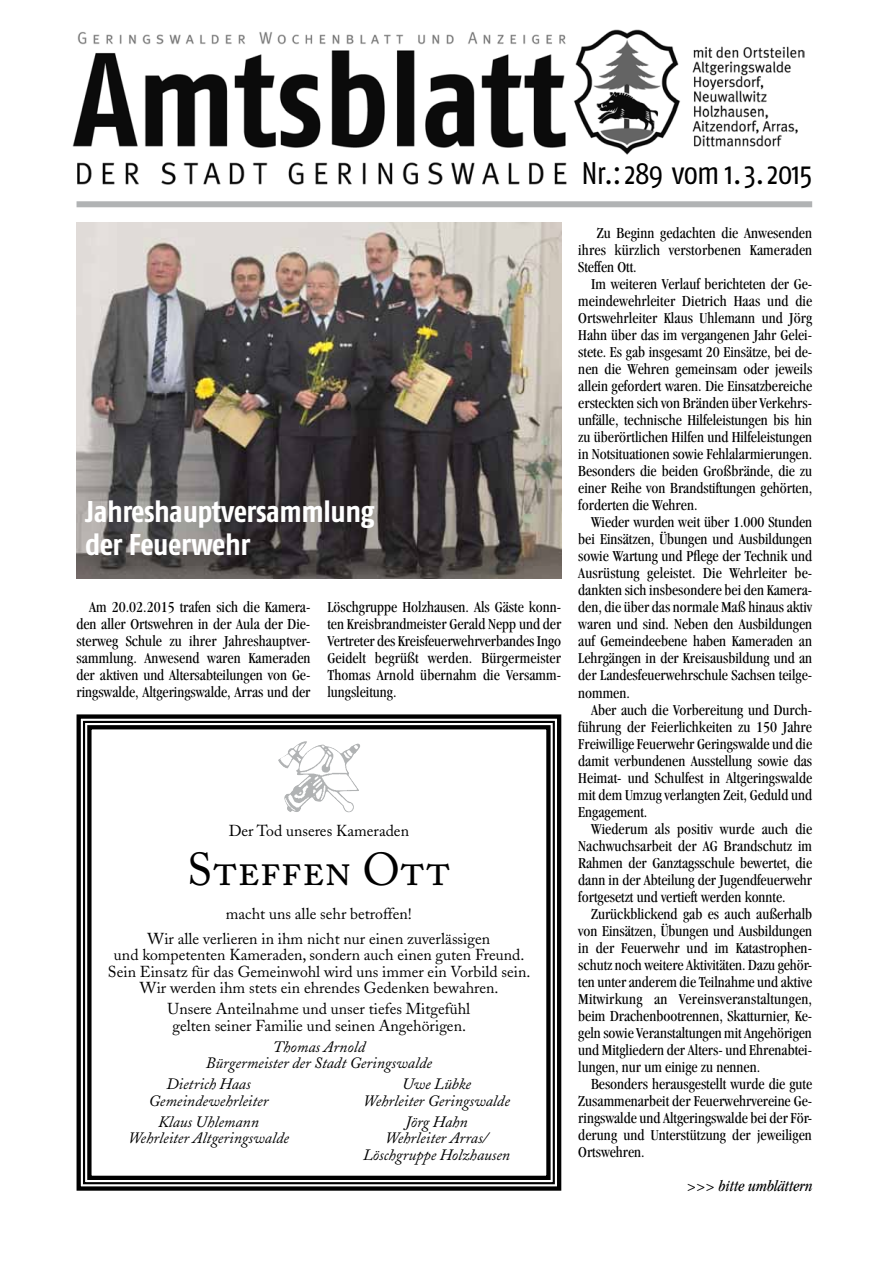
<style>
.page{position:relative;width:893px;height:1263px;background:#fff}
.page>*{position:absolute;margin:0;border:0;box-sizing:border-box;transform-origin:0 0}
.t1{font:45.75px "Adobe Caslon Regular SC";color:#000}
.t2{font:31.2px "Fago Co";letter-spacing:-.025em;color:#000}
.t3{font:700 30px/33.2px "Fago Co";letter-spacing:-.015em;color:#fff}
.t4{font:condensed 15.75px/17px "Garamond";color:#000;text-align:justify}
.t5{font:15.75px/16.6px "Adobe Caslon";color:#000;text-align:center}
.t6{font:italic 15.75px/16.6px "Adobe Caslon";color:#000;text-align:center}
.t7{font:italic condensed 15.75px "Garamond";color:#000}
</style>
<div class="page">
<img style="left:72px;top:30px;width:733px;height:154px">
<div style="left:77px;top:201px;width:735px;height:6px;background:#b1b3b4"></div>
<svg style="left:76px;top:714px;width:486px;height:477px"></svg>
<div style="left:83px;top:721px;width:472px;height:463px;border:2px solid #000"></div>
<div style="left:87px;top:725px;width:464px;height:455px;border:4px solid #000"></div>
<img style="left:278px;top:741px;width:81px;height:71px">
<img style="left:77px;top:222px;width:484px;height:356px">
<h3 class="t3" style="left:85px;top:495px;width:291px">Jahreshauptversammlung der Feuerwehr</h3>
<p class="t4" style="left:77px;top:599px;width:236px;text-indent:13px">Am 20.02.2015 trafen sich die Kamera&shy;den aller Ortswehren in der Aula der Die&shy;sterweg Schule zu ihrer Jahreshauptver&shy;sammlung. Anwesend waren Kameraden der aktiven und Altersabteilungen von Ge&shy;ringswalde, Altgeringswalde, Arras und der</p>
<p class="t4" style="left:327px;top:599px;width:235px">Löschgruppe Holzhausen. Als Gäste konn&shy;ten Kreisbrandmeister Gerald Nepp und der Vertreter des Kreisfeuerwehrverbandes Ingo Geidelt begrüßt werden. Bürgermeister Thomas Arnold übernahm die Versamm&shy;lungsleitung.</p>
<p class="t5" style="left:229px;top:822px;width:182px">Der Tod unseres Kameraden</p>
<h1 class="t1" style="left:187px;top:843px;width:265px">Steffen Ott</h1>
<p class="t5" style="left:148px;top:901px;width:344px;line-height:25px">macht uns alle sehr betroffen!<br>Wir alle verlieren in ihm nicht nur einen zuverlässigen</p>
<p class="t5" style="left:108px;top:947px;width:424px">und kompetenten Kameraden, sondern auch einen guten Freund.<br>Sein Einsatz für das Gemeinwohl wird uns immer ein Vorbild sein.<br>Wir werden ihm stets ein ehrendes Gedenken bewahren.</p>
<p class="t5" style="left:168px;top:1001px;width:304px">Unsere Anteilnahme und unser tiefes Mitgefühl gelten seiner Familie und seinen Angehörigen.</p>
<p class="t6" style="left:206px;top:1039px;width:228px">Thomas Arnold<br>Bürgermeister der Stadt Geringswalde</p>
<p class="t6" style="left:166px;top:1076px;width:86px">Dietrich Haas</p>
<p class="t6" style="left:402px;top:1076px;width:70px">Uwe Lübke</p>
<p class="t6" style="left:149px;top:1093px;width:121px">Gemeindewehrleiter</p>
<p class="t6" style="left:363px;top:1093px;width:148px">Wehrleiter Geringswalde</p>
<p class="t6" style="left:158px;top:1114px;width:102px">Klaus Uhlemann</p>
<p class="t6" style="left:405px;top:1114px;width:64px">Jörg Hahn</p>
<p class="t6" style="left:128px;top:1130px;width:162px">Wehrleiter Altgeringswalde</p>
<p class="t6" style="left:363px;top:1130px;width:148px">Wehrleiter Arras/<br>Löschgruppe Holzhausen</p>
<h2 class="t2" style="left:581px;top:155px;width:232px">Nr.:289 vom 1.3.2015</h2>
<p class="t4" style="left:578px;top:225px;width:235px;text-indent:18px">Zu Beginn gedachten die Anwesenden ihres kürzlich verstorbenen Kameraden Steffen Ott.</p>
<p class="t4" style="left:578px;top:276px;width:235px;text-indent:13px">Im weiteren Verlauf berichteten der Ge&shy;meindewehrleiter Dietrich Haas und die Ortswehrleiter Klaus Uhlemann und Jörg Hahn über das im vergangenen Jahr Gelei&shy;stete. Es gab insgesamt 20 Einsätze, bei de&shy;nen die Wehren gemeinsam oder jeweils allein gefordert waren. Die Einsatzbereiche ersteckten sich von Bränden über Verkehrs&shy;unfälle, technische Hilfeleistungen bis hin zu überörtlichen Hilfen und Hilfeleistungen in Notsituationen sowie Fehlalarmierungen.<br>Besonders die beiden Großbrände, die zu einer Reihe von Brandstiftungen gehörten, forderten die Wehren.</p>
<p class="t4" style="left:578px;top:514px;width:236px;text-indent:13px">Wieder wurden weit über 1.000 Stunden bei Einsätzen, Übungen und Ausbildungen sowie Wartung und Pflege der Technik und Ausrüstung geleistet. Die Wehrleiter be&shy;dankten sich insbesondere bei den Kamera&shy;den, die über das normale Maß hinaus aktiv waren und sind. Neben den Ausbildungen auf Gemeindeebene haben Kameraden an Lehrgängen in der Kreisausbildung und an der Landesfeuerwehrschule Sachsen teilge&shy;nommen.</p>
<p class="t4" style="left:578px;top:701px;width:235px;text-indent:13px">Aber auch die Vorbereitung und Durch&shy;führung der Feierlichkeiten zu 150 Jahre Freiwillige Feuerwehr Geringswalde und die damit verbundenen Ausstellung sowie das Heimat- und Schulfest in Altgeringswalde mit dem Umzug verlangten Zeit, Geduld und Engagement.</p>
<p class="t4" style="left:578px;top:820px;width:235px;text-indent:13px">Wiederum als positiv wurde auch die Nachwuchsarbeit der AG Brandschutz im Rahmen der Ganztagsschule bewertet, die dann in der Abteilung der Jugendfeuerwehr fortgesetzt und vertieft werden konnte.</p>
<p class="t4" style="left:578px;top:905px;width:235px;text-indent:13px">Zurückblickend gab es auch außerhalb von Einsätzen, Übungen und Ausbildungen in der Feuerwehr und im Katastrophen&shy;schutz noch weitere Aktivitäten. Dazu gehör&shy;ten unter anderem die Teilnahme und aktive Mitwirkung an Vereinsveranstaltungen, beim Drachenbootrennen, Skatturnier, Ke&shy;geln sowie Veranstaltungen mit Angehörigen und Mitgliedern der Alters- und Ehrenabtei&shy;lungen, nur um einige zu nennen.</p>
<p class="t4" style="left:578px;top:1075px;width:235px;text-indent:13px">Besonders herausgestellt wurde die gute Zusammenarbeit der Feuerwehrvereine Ge&shy;ringswalde und Altgeringswalde bei der För&shy;derung und Unterstützung der jeweiligen Ortswehren.</p>
<p class="t7" style="left:687px;top:1177px;width:127px">&gt;&gt;&gt; bitte umblättern</p>
</div>
